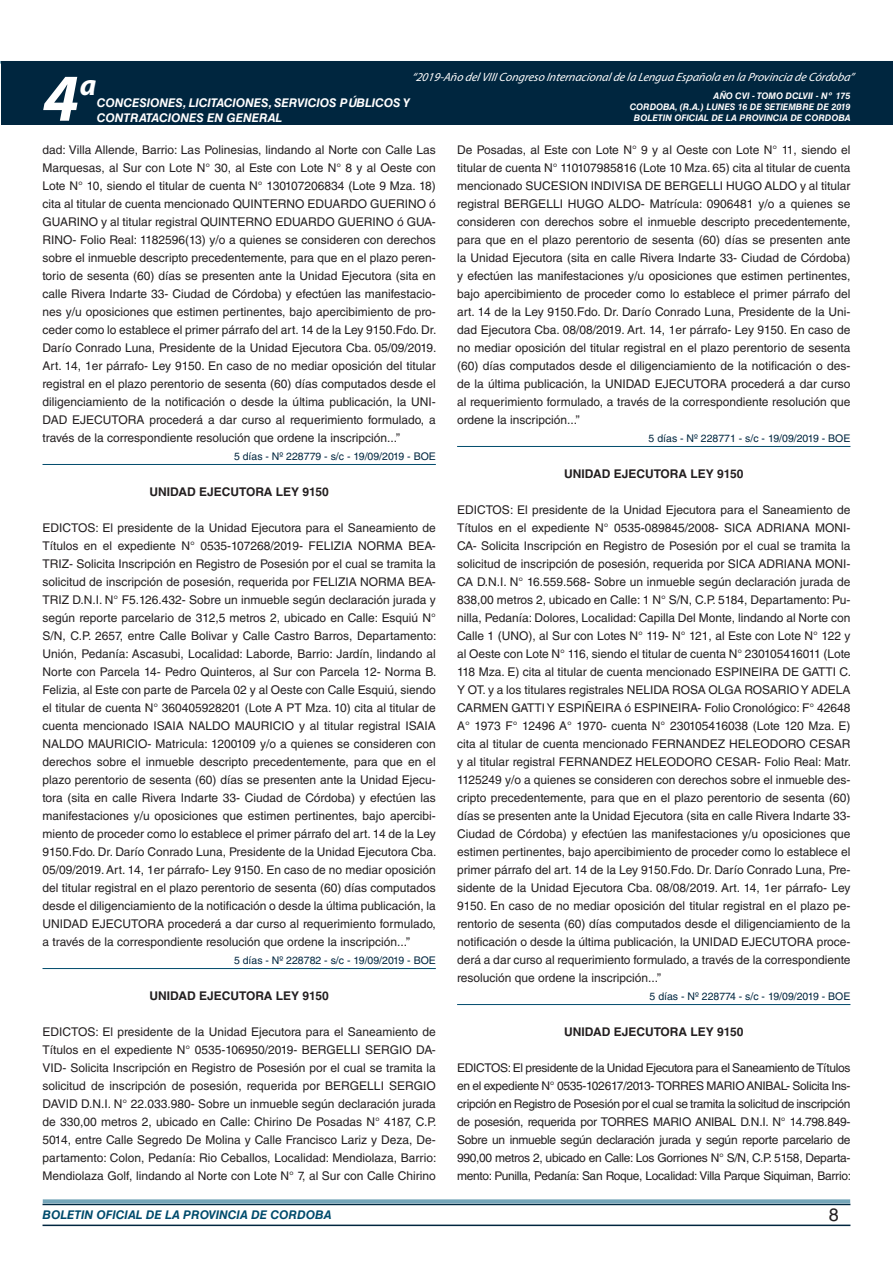
<style>
.page{position:relative;width:893px;height:1263px;background:#fff}
.page>*{position:absolute;margin:0;border:0;box-sizing:border-box;transform-origin:0 0}
.t1{font:italic 700 67.5px "Myriad Pro";color:#fff}
.t2{font:italic 700 30px "Myriad Pro";color:#fff}
.t3{font:18px "Helvetica LT Std";color:#231f20}
.t4{font:12px/18px "Helvetica LT Std";color:#231f20;text-align:justify}
.t5{font:700 12px "Helvetica LT Std";color:#231f20}
.t6{font:italic 12px "Myriad Pro";color:#fff}
.t7{font:italic 700 12px/14.4px "Helvetica LT Std";color:#fff}
.t8{font:italic 700 12px "Helvetica LT Std";color:#004b6c}
.t9{font:10.5px "Helvetica LT Std";color:#00263f}
.t10{font:italic 700 9px/10.8px "Helvetica LT Std";color:#fff;text-align:right}
</style>
<div class="page">
<hr style="left:43px;top:1224px;width:807px;height:2px;background:#00263f">
<div style="left:42px;top:1198px;width:809px;height:8px;background:#fff;opacity:.75"></div>
<div style="left:1px;top:61px;width:892px;height:64px;background:#00263f"></div>
<hr style="left:43px;top:464px;width:393px;height:1px;background:#004b6c">
<hr style="left:43px;top:968px;width:393px;height:1px;background:#004b6c">
<hr style="left:457px;top:446px;width:393px;height:1px;background:#004b6c">
<hr style="left:457px;top:1004px;width:393px;height:1px;background:#004b6c">
<p class="t6" style="left:412px;top:70px;width:444px">“2019-Año delVIIICongreso Internacionalde la Lengua Esp añola en la Provincia de Córdoba”</p>
<h1 class="t1" style="left:43px;top:54px;width:38px">4</h1>
<h2 class="t2" style="left:80px;top:66px;width:18px">a</h2>
<p class="t10" style="left:630px;top:91px;width:222px">AÑO CVI - TOMO DCLVII - Nº 175<br>CORDOBA, (R.A.) LUNES 16 DE SETIEMBRE DE 2019</p>
<p class="t7" style="left:97px;top:96px;width:315px">CONCESIONES, LICITACIONES, SERVICIOS PÚBLICOS Y<br>CONTRATACIONES EN GENERAL</p>
<p class="t10" style="left:634px;top:112px;width:218px">BOLETIN OFICIAL DE LA PROVINCIA DE CORDOBA</p>
<p class="t4" style="left:43px;top:141px;width:396px">dad: Villa Allende, Barrio: Las Polinesias, lindando al Norte con Calle Las Marquesas, al Sur con Lote N° 30, al Este con Lote N° 8 y al Oeste con Lote N° 10, siendo el titular de cuenta N° 130107206834 (Lote 9 Mza. 18) cita al titular de cuenta mencionado QUINTERNO EDUARDO GUERINO ó GUARINO y al titular registral QUINTERNO EDUARDO GUERINO ó GUA-RINO- Folio Real: 1182596(13) y/o a quienes se consideren con derechos sobre el inmueble descripto precedentemente, para que en el plazo peren&shy;torio de sesenta (60) días se presenten ante la Unidad Ejecutora (sita en calle Rivera Indarte 33- Ciudad de Córdoba) y efectúen las manifestacio&shy;nes y/u oposiciones que estimen pertinentes, bajo apercibimiento de pro&shy;ceder como lo establece el primer párrafo del art. 14 de la Ley 9150.Fdo. Dr.<br>Darío Conrado Luna, Presidente de la Unidad Ejecutora Cba. 05/09/2019.<br>Art. 14, 1er párrafo- Ley 9150. En caso de no mediar oposición del titular registral en el plazo perentorio de sesenta (60) días computados desde el diligenciamiento de la notificación o desde la última publicación, la UNI-DAD EJECUTORA procederá a dar curso al requerimiento formulado, a través de la correspondiente resolución que ordene la inscripción...”</p>
<p class="t9" style="left:234px;top:450px;width:203px">5 días - Nº 228779 - s/c - 19/09/2019 - BOE</p>
<p class="t5" style="left:150px;top:484px;width:181px">UNIDAD EJECUTORA LEY 9150</p>
<p class="t4" style="left:43px;top:519px;width:396px">EDICTOS: El presidente de la Unidad Ejecutora para el Saneamiento de Títulos en el expediente N° 0535-107268/2019- FELIZIA NORMA BEA-TRIZ- Solicita Inscripción en Registro de Posesión por el cual se tramita la solicitud de inscripción de posesión, requerida por FELIZIA NORMA BEA-TRIZ D.N.I. N° F5.126.432- Sobre un inmueble según declaración jurada y según reporte parcelario de 312,5 metros 2, ubicado en Calle: Esquiú N° S/N, C.P. 2657, entre Calle Bolivar y Calle Castro Barros, Departamento:<br>Unión, Pedanía: Ascasubi, Localidad: Laborde, Barrio: Jardín, lindando al Norte con Parcela 14- Pedro Quinteros, al Sur con Parcela 12- Norma B.<br>Felizia, al Este con parte de Parcela 02 y al Oeste con Calle Esquiú, siendo el titular de cuenta N° 360405928201 (Lote A PT Mza. 10) cita al titular de cuenta mencionado ISAIA NALDO MAURICIO y al titular registral ISAIA NALDO MAURICIO- Matricula: 1200109 y/o a quienes se consideren con derechos sobre el inmueble descripto precedentemente, para que en el plazo perentorio de sesenta (60) días se presenten ante la Unidad Ejecu&shy;tora (sita en calle Rivera Indarte 33- Ciudad de Córdoba) y efectúen las manifestaciones y/u oposiciones que estimen pertinentes, bajo apercibi&shy;miento de proceder como lo establece el primer párrafo del art. 14 de la Ley 9150.Fdo. Dr. Darío Conrado Luna, Presidente de la Unidad Ejecutora Cba.<br>05/09/2019. Art. 14, 1er párrafo- Ley 9150. En caso de no mediar oposición del titular registral en el plazo perentorio de sesenta (60) días computados desde el diligenciamiento de la notificación o desde la última publicación, la UNIDAD EJECUTORA procederá a dar curso al requerimiento formulado, a través de la correspondiente resolución que ordene la inscripción...”</p>
<p class="t9" style="left:234px;top:954px;width:203px">5 días - Nº 228782 - s/c - 19/09/2019 - BOE</p>
<p class="t5" style="left:150px;top:988px;width:181px">UNIDAD EJECUTORA LEY 9150</p>
<p class="t4" style="left:43px;top:1023px;width:396px">EDICTOS: El presidente de la Unidad Ejecutora para el Saneamiento de Títulos en el expediente N° 0535-106950/2019- BERGELLI SERGIO DA-VID- Solicita Inscripción en Registro de Posesión por el cual se tramita la solicitud de inscripción de posesión, requerida por BERGELLI SERGIO DAVID D.N.I. N° 22.033.980- Sobre un inmueble según declaración jurada de 330,00 metros 2, ubicado en Calle: Chirino De Posadas N° 4187, C.P.<br>5014, entre Calle Segredo De Molina y Calle Francisco Lariz y Deza, De&shy;partamento: Colon, Pedanía: Rio Ceballos, Localidad: Mendiolaza, Barrio:<br>Mendiolaza Golf, lindando al Norte con Lote N° 7, al Sur con Calle Chirino</p>
<p class="t4" style="left:457px;top:141px;width:395px">De Posadas, al Este con Lote N° 9 y al Oeste con Lote N° 11, siendo el titular de cuenta N° 110107985816 (Lote 10 Mza. 65) cita al titular de cuenta mencionado SUCESION INDIVISA DE BERGELLI HUGO ALDO y al titular registral BERGELLI HUGO ALDO- Matrícula: 0906481 y/o a quienes se consideren con derechos sobre el inmueble descripto precedentemente, para que en el plazo perentorio de sesenta (60) días se presenten ante la Unidad Ejecutora (sita en calle Rivera Indarte 33- Ciudad de Córdoba) y efectúen las manifestaciones y/u oposiciones que estimen pertinentes, bajo apercibimiento de proceder como lo establece el primer párrafo del art. 14 de la Ley 9150.Fdo. Dr. Darío Conrado Luna, Presidente de la Uni&shy;dad Ejecutora Cba. 08/08/2019. Art. 14, 1er párrafo- Ley 9150. En caso de no mediar oposición del titular registral en el plazo perentorio de sesenta (60) días computados desde el diligenciamiento de la notificación o des&shy;de la última publicación, la UNIDAD EJECUTORA procederá a dar curso al requerimiento formulado, a través de la correspondiente resolución que ordene la inscripción...”</p>
<p class="t9" style="left:649px;top:432px;width:203px">5 días - Nº 228771 - s/c - 19/09/2019 - BOE</p>
<p class="t5" style="left:564px;top:466px;width:181px">UNIDAD EJECUTORA LEY 9150</p>
<p class="t4" style="left:457px;top:501px;width:396px">EDICTOS: El presidente de la Unidad Ejecutora para el Saneamiento de Títulos en el expediente N° 0535-089845/2008- SICA ADRIANA MONI-CA- Solicita Inscripción en Registro de Posesión por el cual se tramita la solicitud de inscripción de posesión, requerida por SICA ADRIANA MONI-CA D.N.I. N° 16.559.568- Sobre un inmueble según declaración jurada de 838,00 metros 2, ubicado en Calle: 1 N° S/N, C.P. 5184, Departamento: Pu&shy;nilla, Pedanía: Dolores, Localidad: Capilla Del Monte, lindando al Norte con Calle 1 (UNO), al Sur con Lotes N° 119- N° 121, al Este con Lote N° 122 y al Oeste con Lote N° 116, siendo el titular de cuenta N° 230105416011 (Lote 118 Mza. E) cita al titular de cuenta mencionado ESPINEIRA DE GATTI C.<br>Y OT. y a los titulares registrales NELIDA ROSA OLGA ROSARIO Y ADELA CARMEN GATTI Y ESPIÑEIRA ó ESPINEIRA- Folio Cronológico: F° 42648<br>A° 1973 F° 12496 A° 1970- cuenta N° 230105416038 (Lote 120 Mza. E) cita al titular de cuenta mencionado FERNANDEZ HELEODORO CESAR y al titular registral FERNANDEZ HELEODORO CESAR- Folio Real: Matr.<br>1125249 y/o a quienes se consideren con derechos sobre el inmueble des&shy;cripto precedentemente, para que en el plazo perentorio de sesenta (60) días se presenten ante la Unidad Ejecutora (sita en calle Rivera Indarte 33- Ciudad de Córdoba) y efectúen las manifestaciones y/u oposiciones que estimen pertinentes, bajo apercibimiento de proceder como lo establece el primer párrafo del art. 14 de la Ley 9150.Fdo. Dr. Darío Conrado Luna, Pre&shy;sidente de la Unidad Ejecutora Cba. 08/08/2019. Art. 14, 1er párrafo- Ley 9150. En caso de no mediar oposición del titular registral en el plazo pe&shy;rentorio de sesenta (60) días computados desde el diligenciamiento de la notificación o desde la última publicación, la UNIDAD EJECUTORA proce&shy;derá a dar curso al requerimiento formulado, a través de la correspondiente resolución que ordene la inscripción...”</p>
<p class="t9" style="left:650px;top:990px;width:202px">5 días - Nº 228774 - s/c - 19/09/2019 - BOE</p>
<p class="t5" style="left:564px;top:1024px;width:181px">UNIDAD EJECUTORA LEY 9150</p>
<p class="t4" style="left:457px;top:1059px;width:395px">EDICTOS: El presidente de la Unidad Ejecutora para el Saneamiento de Títulos en el expediente N° 0535-102617/2013- TORRES MARIO ANIBAL- Solicita Ins&shy;cripción en Registro de Posesión por el cual se tramita la solicitud de inscripción de posesión, requerida por TORRES MARIO ANIBAL D.N.I. N° 14.798.849- Sobre un inmueble según declaración jurada y según reporte parcelario de 990,00 metros 2, ubicado en Calle: Los Gorriones N° S/N, C.P. 5158, Departa&shy;mento: Punilla, Pedanía: San Roque, Localidad: Villa Parque Siquiman, Barrio:</p>
<p class="t8" style="left:43px;top:1208px;width:290px">BOLETIN OFICIAL DE LA PROVINCIA DE CORDOBA</p>
<h3 class="t3" style="left:829px;top:1204px;width:12px">8</h3>
</div>
